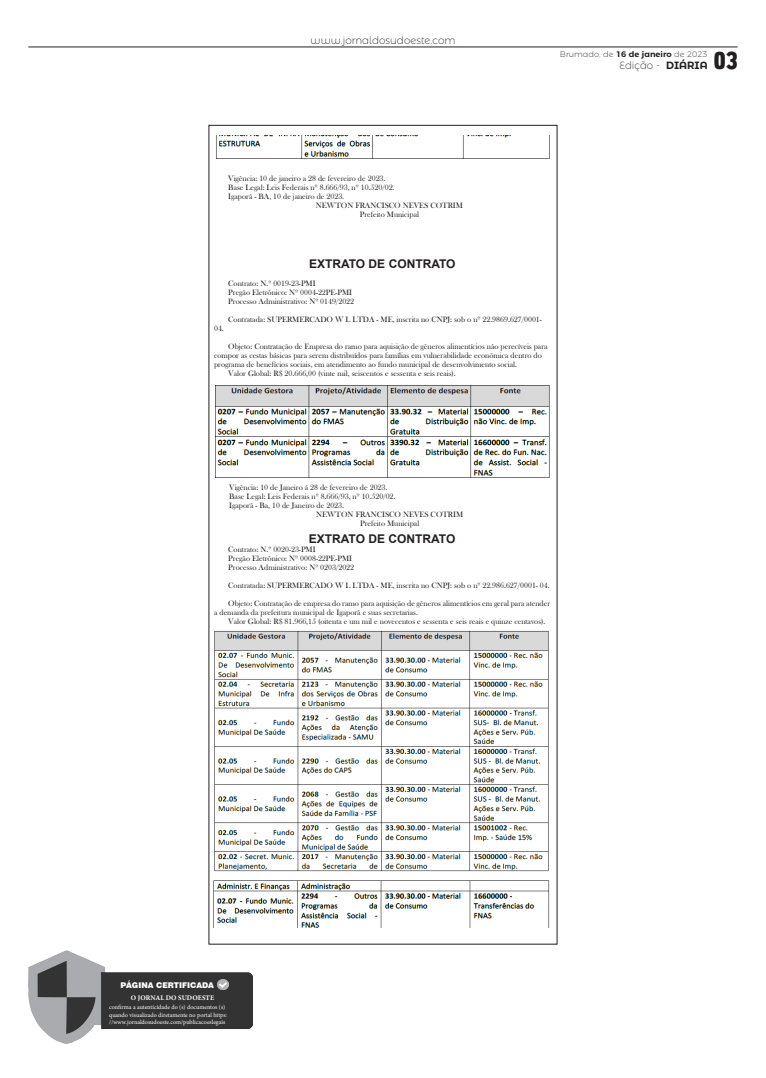
<style>
.page{position:relative;width:766px;height:1078px;background:#fff}
.page>*{position:absolute;margin:0;border:0;box-sizing:border-box;transform-origin:0 0}
.t1{font:23.9px "Muro";color:#231f20}
.Título_edital{font:700 12px "Arial";color:#231f20}
.t2{font:200 10.5px "Montserrat Alternates";color:#231f20}
.Texto_Edital{font:8px/9px "Bask Old Face";color:#231f20}
.Texto_Capa{font:200 8px "Montserrat Alternates";color:#231f20;scale:1.04 1}
.t3{font:900 7.9px "Swiss 721 BT";color:#fff}
.t4{font:700 7px "Minion Pro";letter-spacing:.01em;color:#fff}
.t5{font:6.1px/7.4px "Minion Pro";color:#fff}
.s1{font-weight:600}
</style>
<div class="page">
<hr style="left:28px;top:47px;width:709px;height:1px;background:#231f20">
<img style="left:28px;top:950px;width:224px;height:93px">
<svg style="left:217px;top:978px;width:11px;height:11px"></svg>
<img style="left:215px;top:385px;width:335px;height:93px">
<img style="left:214px;top:630px;width:335px;height:241px">
<img style="left:214px;top:880px;width:336px;height:47px">
<img style="left:216px;top:136px;width:334px;height:23px">
<p class="t2" style="left:310px;top:32px;width:146px">www.jornaldosudoeste.com</p>
<p class="Texto_Capa" style="left:560px;top:48px;width:143px">Brumado, de <span class="s1">16 de janeiro</span> de 2023</p>
<p class="t2" style="left:619px;top:57px;width:90px">Edição - <span class="s1">DIÁRIA</span></p>
<p class="t1" style="left:713px;top:46px;width:25px">03</p>
<p class="Texto_Edital" style="left:228px;top:174px;width:159px">Vigência: 10 de janeiro a 28 de fevereiro de 2023.</p>
<p class="Texto_Edital" style="left:228px;top:183px;width:168px">Base Legal: Leis Federais nº 8.666/93, nº 10.520/02.</p>
<p class="Texto_Edital" style="left:228px;top:192px;width:117px">Igaporã - BA, 10 de janeiro de 2023.</p>
<p class="Texto_Edital" style="left:316px;top:201px;width:148px">NEWTON FRANCISCO NEVES COTRIM</p>
<p class="Texto_Edital" style="left:360px;top:210px;width:61px">Prefeito Municipal</p>
<p class="Título_edital" style="left:309px;top:255px;width:148px">EXTRATO DE CONTRATO</p>
<p class="Texto_Edital" style="left:228px;top:279px;width:89px">Contrato: N.º 0019-23-PMI</p>
<p class="Texto_Edital" style="left:228px;top:288px;width:125px">Pregão Eletrônico: Nº 0004-22PE-PMI</p>
<p class="Texto_Edital" style="left:228px;top:297px;width:127px">Processo Administrativo: Nº 0149/2022</p>
<p class="Texto_Edital" style="left:228px;top:315px;width:315px">Contratada: SUPERMERCADO W L LTDA - ME, inscrita no CNPJ: sob o nº 22.9869.627/0001-</p>
<p class="Texto_Edital" style="left:214px;top:324px;width:11px">04.</p>
<p class="Texto_Edital" style="left:214px;top:342px;width:335px;text-indent:14px">Objeto: Contratação de Empresa do ramo para aquisição de gêneros alimentícios não perecíveis para compor as cestas básicas para serem distribuídos para famílias em vulnerabilidade econômica dentro do programa de benefícios sociais, em atendimento ao fundo municipal de desenvolvimento social.</p>
<p class="Texto_Edital" style="left:228px;top:369px;width:229px">Valor Global: R$ 20.666,00 (vinte mil, seiscentos e sessenta e seis reais).</p>
<p class="Texto_Edital" style="left:229px;top:483px;width:160px">Vigência: 10 de Janeiro á 28 de fevereiro de 2023.</p>
<p class="Texto_Edital" style="left:229px;top:492px;width:168px">Base Legal: Leis Federais nº 8.666/93, nº 10.520/02.</p>
<p class="Texto_Edital" style="left:229px;top:501px;width:116px">Igaporã - Ba, 10 de Janeiro de 2023.</p>
<p class="Texto_Edital" style="left:316px;top:510px;width:148px">NEWTON FRANCISCO NEVES COTRIM</p>
<p class="Texto_Edital" style="left:360px;top:519px;width:61px">Prefeito Municipal</p>
<p class="Título_edital" style="left:309px;top:530px;width:148px">EXTRATO DE CONTRATO</p>
<p class="Texto_Edital" style="left:228px;top:544px;width:89px">Contrato: N.º 0020-23-PMI</p>
<p class="Texto_Edital" style="left:228px;top:553px;width:125px">Pregão Eletrônico: Nº 0008-22PE-PMI</p>
<p class="Texto_Edital" style="left:228px;top:562px;width:127px">Processo Administrativo: Nº 0203/2022</p>
<p class="Texto_Edital" style="left:228px;top:580px;width:323px">Contratada: SUPERMERCADO W L LTDA - ME, inscrita no CNPJ: sob o nº 22.986.627/0001- 04.</p>
<p class="Texto_Edital" style="left:214px;top:598px;width:337px;text-indent:14px">Objeto: Contratação de empresa do ramo para aquisição de gêneros alimentícios em geral para atender a demanda da prefeitura municipal de Igaporã e suas secretarias.</p>
<p class="Texto_Edital" style="left:228px;top:616px;width:319px">Valor Global: R$ 81.966,15 (oitenta e um mil e novecentos e sessenta e seis reais e quinze centavos).</p>
<p class="t3" style="left:120px;top:979px;width:95px">PÁGINA CERTIFICADA</p>
<p class="t4" style="left:131px;top:993px;width:85px">O JORNAL DO SUDOESTE</p>
<p class="t5" style="left:109px;top:1003px;width:119px">confirma a autenticidade do (s) documentos (s) quando visualizado diretamente no portal https:</p>
<p class="t5" style="left:109px;top:1018px;width:117px">//www.jornaldosudoeste.com/publicacoeslegais</p>
</div>
